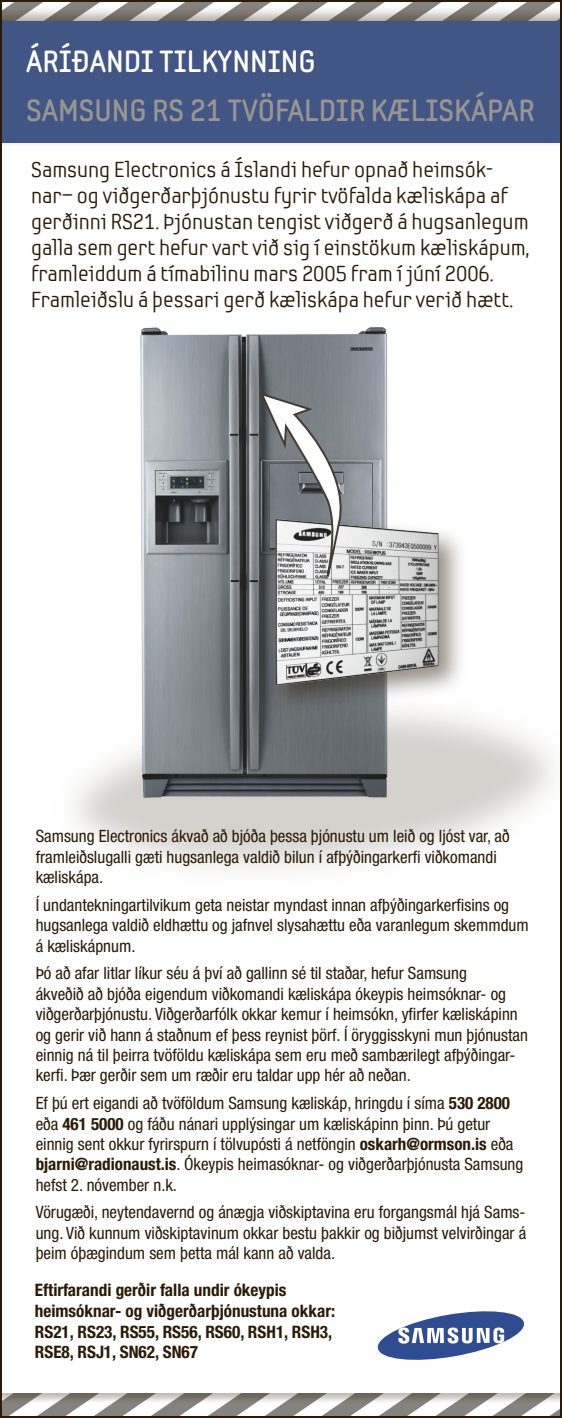
<style>
.page{position:relative;width:562px;height:1418px;background:#fff}
.page>*{position:absolute;margin:0;border:0;box-sizing:border-box;transform-origin:0 0}
.t1{font:700 30.6px "Samsung Imagination";color:#999692}
.t2{font:700 30.6px "Samsung Imagination";color:#fff}
.t3{font:21.6px/26px "Samsung Imagination";color:#2a1a06}
.t4{font:700 condensed 17.2px/20.6px "Helvetica Neue LT Std";color:#2a1a06}
.t5{font:condensed 17px/20.4px "Helvetica Neue LT Std";color:#2a1a06}
.s1{font-weight:700}
</style>
<div class="page">
<hr style="left:561px;top:0;width:1px;height:1417px;background:#2a1a06">
<svg style="left:10px;top:3px;width:544px;height:2px"></svg>
<svg style="left:76px;top:713px;width:476px;height:156px"></svg>
<img style="left:75px;top:327px;width:360px;height:486px">
<div style="left:0;top:5px;width:561px;height:144px;background:#2a1a06;opacity:.4"></div>
<div style="left:0;top:21px;width:561px;height:122px;background:#425685"></div>
<hr style="left:0;top:0;width:1px;height:1417px;background:#2a1a06">
<hr style="left:0;top:1417px;width:561px;height:1px;background:#2a1a06">
<svg style="left:1px;top:1311px;width:560px;height:106px"></svg>
<div style="left:267px;top:511px;width:199px;height:201px;background:#2a1a06;opacity:.5"></div>
<img style="left:274px;top:513px;width:175px;height:175px">
<svg style="left:258px;top:391px;width:91px;height:187px"></svg>
<p class="t2" style="left:26px;top:42px;width:290px">ÁRÍÐANDI TILKYNNING</p>
<p class="t1" style="left:26px;top:91px;width:509px">SAMSUNG RS 21 TVÖFALDIR KÆLISKÁPAR</p>
<p class="t3" style="left:31px;top:156px;width:499px">Samsung Electronics á Íslandi hefur opnað heimsók&shy;nar– og viðgerðarþjónustu fyrir tvöfalda kæliskápa af gerðinni RS21. Þjónustan tengist viðgerð á hugsanlegum galla sem gert hefur vart við sig í einstökum kæliskápum, framleiddum á tímabilinu mars 2005 fram í júní 2006.<br>Framleiðslu á þessari gerð kæliskápa hefur verið hætt.</p>
<p class="t5" style="left:36px;top:826px;width:475px">Samsung Electronics ákvað að bjóða þessa þjónustu um leið og ljóst var, að framleiðslugalli gæti hugsanlega valdið bilun í afþýðingarkerfi viðkomandi kæliskápa.</p>
<p class="t5" style="left:36px;top:894px;width:494px">Í undantekningartilvikum geta neistar myndast innan afþýðingarkerfisins og hugsanlega valdið eldhættu og jafnvel slysahættu eða varanlegum skemmdum á kæliskápnum.</p>
<p class="t5" style="left:36px;top:963px;width:493px">Þó að afar litlar líkur séu á því að gallinn sé til staðar, hefur Samsung<br>ákveðið að bjóða eigendum viðkomandi kæliskápa ókeypis heimsóknar- og viðgerðarþjónustu. Viðgerðarfólk okkar kemur í heimsókn, yfirfer kæliskápinn og gerir við hann á staðnum ef þess reynist þörf. Í öryggisskyni mun þjónustan einnig ná til þeirra tvöföldu kæliskápa sem eru með sambærilegt afþýðingar&shy;kerfi. Þær gerðir sem um ræðir eru taldar upp hér að neðan.</p>
<p class="t5" style="left:36px;top:1092px;width:488px">Ef þú ert eigandi að tvöföldum Samsung kæliskáp, hringdu í síma <span class="s1">530 2800 </span>eða <span class="s1">461 5000</span> og fáðu nánari upplýsingar um kæliskápinn þinn. Þú getur einnig sent okkur fyrirspurn í tölvupósti á netföngin <span class="s1">oskarh@ormson.is</span> eða <span class="s1">bjarni@radionaust.is</span>. Ókeypis heimasóknar- og viðgerðarþjónusta Samsung hefst 2. nóvember n.k.</p>
<p class="t5" style="left:36px;top:1202px;width:491px;text-align:justify">Vörugæði, neytendavernd og ánægja viðskiptavina eru forgangsmál hjá Sams&shy;ung. Við kunnum viðskiptavinum okkar bestu þakkir og biðjumst velvirðingar á þeim óþægindum sem þetta mál kann að valda.</p>
<p class="t4" style="left:35px;top:1279px;width:301px">Eftirfarandi gerðir falla undir ókeypis heimsóknar- og viðgerðarþjónustuna okkar:<br>RS21, RS23, RS55, RS56, RS60, RSH1, RSH3, RSE8, RSJ1, SN62, SN67</p>
</div>
